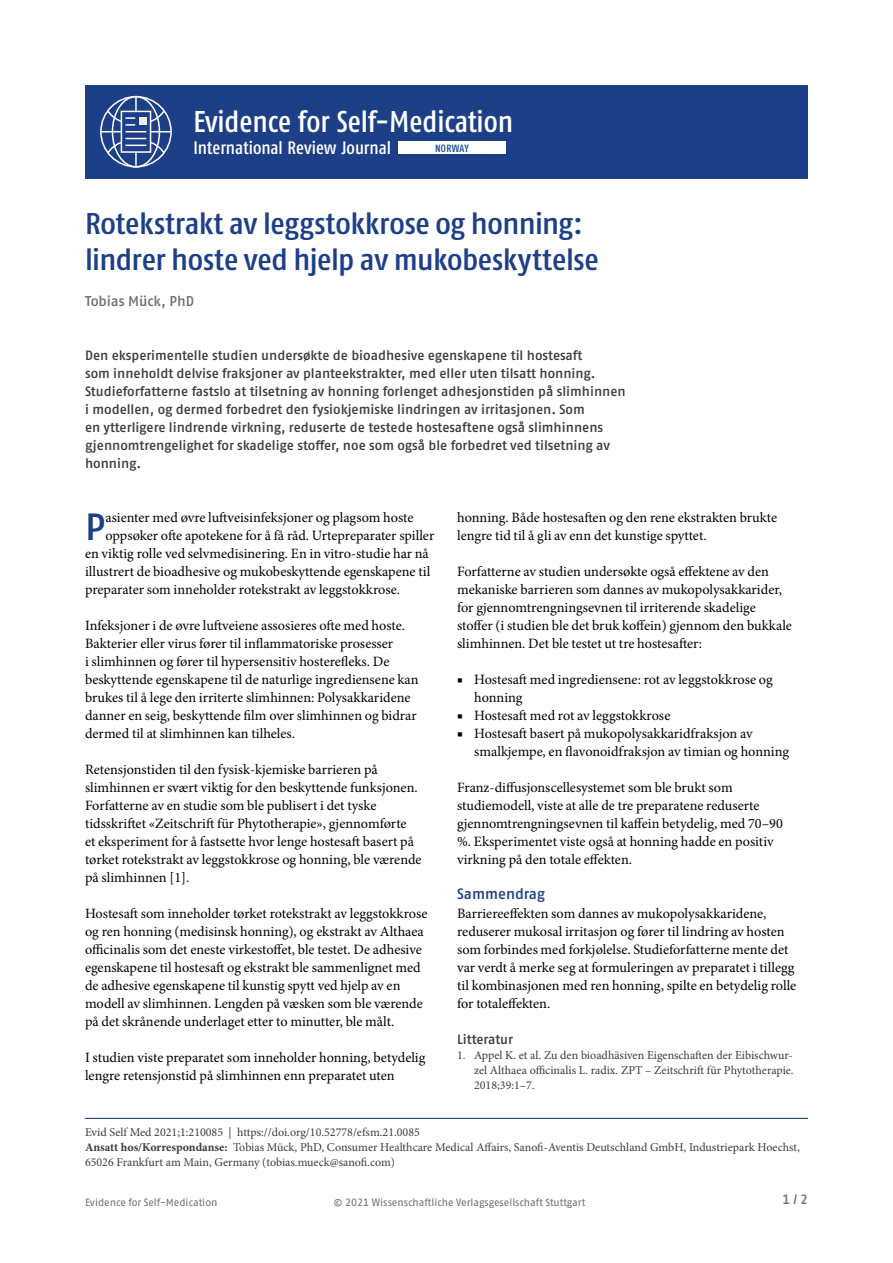
<style>
.page{position:relative;width:893px;height:1263px;background:#fff}
.page>*{position:absolute;margin:0;border:0;box-sizing:border-box;transform-origin:0 0}
.t1{font:500 37.8px "Fago Pro";color:#1d3f87}
.t2{font:500 condensed 30px/36px "Fago Pro";letter-spacing:-.01em;color:#1d3f87;scale:1.1 1}
.t3{font:500 condensed 30px "Fago Pro";color:#fff}
.t4{font:500 condensed 18px "Fago Pro";color:#fff}
.t5{font:500 15px "Fago Pro";letter-spacing:-.005em;color:#1d3f87}
.t6{font:14.25px/18px "Minion Pro";color:#000}
.t7{font:500 14.25px "Fago Pro";letter-spacing:-.005em;color:#706f6f}
.t8{font:500 13.5px/18px "Fago Pro";letter-spacing:-.005em;color:#3c3c3b}
.t9{font:500 13.5px "Fago Pro";color:#706f6f}
.t10{font:12px/15px "Minion Pro";color:#3c3c3b}
.t11{font:10.5px "Fago Pro";letter-spacing:-.005em;color:#706f6f}
.t12{font:500 condensed 10.5px "Fago Pro";letter-spacing:.03em;color:#0e468f}
.s1{font-weight:700}
</style>
<div class="page">
<hr style="left:85px;top:1118px;width:723px;height:1px;background:#1d3f87">
<div style="left:85px;top:85px;width:723px;height:94px;background:#1d3f87"></div>
<div style="left:100px;top:96px;width:72px;height:72px;border:2px solid #fff;border-radius:50%"></div>
<div style="left:112px;top:96px;width:48px;height:72px;border:2px solid #fff;border-radius:50%"></div>
<hr style="left:100px;top:131px;width:71px;height:1px;background:#fff">
<hr style="left:135px;top:96px;width:2px;height:72px;background:#fff">
<svg style="left:121px;top:132px;width:30px;height:6px"></svg>
<svg style="left:106px;top:138px;width:60px;height:17px"></svg>
<svg style="left:106px;top:109px;width:60px;height:23px"></svg>
<div style="left:398px;top:141px;width:107px;height:13px;background:#fff"></div>
<h2 class="t3" style="left:193px;top:103px;width:321px">Evidence for Self-Medication</h2>
<p class="t4" style="left:193px;top:137px;width:199px">International Review Journal</p>
<p class="t12" style="left:435px;top:142px;width:35px">NORWAY</p>
<p class="t4" style="left:213px;top:137px;width:9px">e</p>
<p class="t4" style="left:296px;top:137px;width:9px">e</p>
<h2 class="t2" style="left:85px;top:206px;width:468px">Rotekstrakt av leggstokkrose og honning: lindrer hoste ved hjelp av mukobeskyttelse</h2>
<p class="t7" style="left:85px;top:292px;width:111px">Tobias Mück, PhD</p>
<p class="t8" style="left:85px;top:346px;width:542px">Den eksperimentelle studien undersøkte de bioadhesive egenskapene til hostesaft<br>som inneholdt delvise fraksjoner av planteekstrakter, med eller uten tilsatt honning.<br>Studieforfatterne fastslo at tilsetning av honning forlenget adhesjonstiden på slimhinnen i modellen, og dermed forbedret den fysiokjemiske lindringen av irritasjonen. Som<br>en ytterligere lindrende virkning, reduserte de testede hostesaftene også slimhinnens gjennomtrengelighet for skadelige stoffer, noe som også ble forbedret ved tilsetning av honning.</p>
<h1 class="t1" style="left:85px;top:504px;width:22px">P</h1>
<p class="t6" style="left:105px;top:509px;width:310px">asienter med øvre luftveisinfeksjoner og plagsom hoste</p>
<p class="t6" style="left:105px;top:527px;width:330px">oppsøker ofte apotekene for å få råd. Urtepreparater spiller</p>
<p class="t6" style="left:85px;top:545px;width:345px">en viktig rolle ved selvmedisinering. En in vitro-studie har nå</p>
<p class="t6" style="left:85px;top:563px;width:347px">illustrert de bioadhesive og mukobeskyttende egenskapene til</p>
<p class="t6" style="left:85px;top:581px;width:316px">preparater som inneholder rotekstrakt av leggstokkrose.</p>
<p class="t6" style="left:85px;top:617px;width:335px">Infeksjoner i de øvre luftveiene assosieres ofte med hoste.<br>Bakterier eller virus fører til inflammatoriske prosesser<br>i slimhinnen og fører til hypersensitiv hosterefleks. De beskyttende egenskapene til de naturlige ingrediensene kan brukes til å lege den irriterte slimhinnen: Polysakkaridene danner en seig, beskyttende film over slimhinnen og bidrar dermed til at slimhinnen kan tilheles.</p>
<p class="t6" style="left:85px;top:760px;width:338px">Retensjonstiden til den fysisk-kjemiske barrieren på slimhinnen er svært viktig for den beskyttende funksjonen.<br>Forfatterne av en studie som ble publisert i det tyske tidsskriftet «Zeitschrift für Phytotherapie», gjennomførte<br>et eksperiment for å fastsette hvor lenge hostesaft basert på tørket rotekstrakt av leggstokkrose og honning, ble værende på slimhinnen [1].</p>
<p class="t6" style="left:85px;top:904px;width:344px">Hostesaft som inneholder tørket rotekstrakt av leggstokkrose og ren honning (medisinsk honning), og ekstrakt av Althaea officinalis som det eneste virkestoffet, ble testet. De adhesive egenskapene til hostesaft og ekstrakt ble sammenlignet med de adhesive egenskapene til kunstig spytt ved hjelp av en modell av slimhinnen. Lengden på væsken som ble værende på det skrånende underlaget etter to minutter, ble målt.</p>
<p class="t6" style="left:85px;top:1048px;width:342px">I studien viste preparatet som inneholder honning, betydelig lengre retensjonstid på slimhinnen enn preparatet uten</p>
<p class="t6" style="left:457px;top:508px;width:321px">honning. Både hostesaften og den rene ekstrakten brukte lengre tid til å gli av enn det kunstige spyttet.</p>
<p class="t6" style="left:457px;top:562px;width:336px">Forfatterne av studien undersøkte også effektene av den mekaniske barrieren som dannes av mukopolysakkarider, for gjennomtrengningsevnen til irriterende skadelige stoffer (i studien ble det bruk koffein) gjennom den bukkale slimhinnen. Det ble testet ut tre hostesafter:</p>
<p class="t6" style="left:474px;top:670px;width:300px;text-indent:-17px">■ Hostesaft med ingrediensene: rot av leggstokkrose og honning</p>
<p class="t6" style="left:457px;top:706px;width:215px">■ Hostesaft med rot av leggstokkrose</p>
<p class="t6" style="left:474px;top:724px;width:316px;text-indent:-17px">■ Hostesaft basert på mukopolysakkaridfraksjon av smalkjempe, en flavonoidfraksjon av timian og honning</p>
<p class="t6" style="left:457px;top:778px;width:327px">Franz-diffusjonscellesystemet som ble brukt som studiemodell, viste at alle de tre preparatene reduserte gjennomtrengningsevnen til kaffein betydelig, med 70–90 %. Eksperimentet viste også at honning hadde en positiv virkning på den totale effekten.</p>
<p class="t5" style="left:457px;top:885px;width:89px">Sammendrag</p>
<p class="t6" style="left:457px;top:905px;width:341px">Barriereeffekten som dannes av mukopolysakkaridene, reduserer mukosal irritasjon og fører til lindring av hosten som forbindes med forkjølelse. Studieforfatterne mente det var verdt å merke seg at formuleringen av preparatet i tillegg til kombinasjonen med ren honning, spilte en betydelig rolle for totaleffekten.</p>
<p class="t8" style="left:457px;top:1030px;width:57px">Litteratur</p>
<p class="t10" style="left:474px;top:1048px;width:321px;text-align:justify;text-indent:-17px">1. Appel K. et al. Zu den bioadhäsiven Eigenschaften der Eibischwur&shy;zel Althaea officinalis L. radix. ZPT – Zeitschrift für Phytotherapie.<br>2018;39:1–7.</p>
<p class="t10" style="left:85px;top:1125px;width:716px">Evid Self Med 2021;1:210085 | https://doi.org/10.52778/efsm.21.0085<br><span class="s1">Ansatt hos/Korrespondanse:</span> Tobias Mück, PhD, Consumer Healthcare Medical Affairs, Sanofi-Aventis Deutschland GmbH, Industriepark Hoechst,<br>65026 Frankfurt am Main, Germany (tobias.mueck@sanofi.com)</p>
<p class="t11" style="left:85px;top:1196px;width:134px">Evidence for Self-Medication</p>
<p class="t11" style="left:334px;top:1196px;width:253px">© 2021 Wissenschaftliche Verlagsgesellschaft Stuttgart</p>
<p class="t9" style="left:782px;top:1191px;width:27px">1 / 2</p>
</div>
